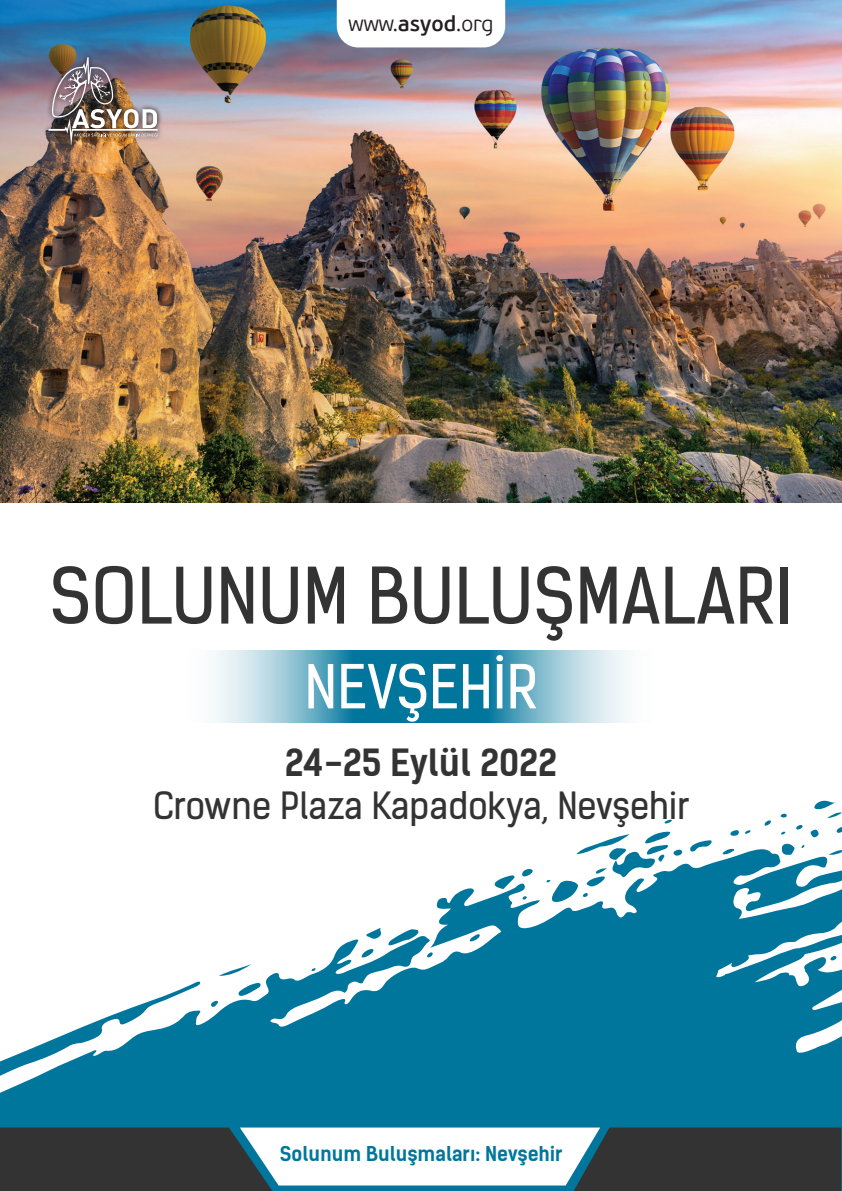
<style>
.page{position:relative;width:842px;height:1191px;background:#fff}
.page>*{position:absolute;margin:0;border:0;box-sizing:border-box;transform-origin:0 0}
.t1{font:73.8px "Kelson Sans";color:#323332}
.t2{font:57.6px "Kelson Sans";color:#fff}
.t3{font:35.8px "Kelson Sans";color:#323332}
.t4{font:700 35.8px "Kelson Sans";color:#323332}
.t5{font:300 21.4px "PF Beau Sans Pro";color:#231f20}
.t6{font:700 19.4px "Kelson Sans";color:#00769c}
.s1{font-weight:600}
</style>
<div class="page">
<img style="left:0;top:0;width:842px;height:502px">
<svg style="left:0;top:800px;width:842px;height:391px;fill:#00769c"></svg>
<svg style="left:0;top:1127px;width:841px;height:64px"></svg>
<svg style="left:337px;top:0;width:168px;height:47px"></svg>
<svg style="left:43px;top:52px;width:120px;height:98px;background:#907e80"></svg>
<img style="left:49px;top:57px;width:109px;height:89px">
<svg style="left:214px;top:650px;width:414px;height:73px;background:#64abc2"></svg>
<p class="t5" style="left:349px;top:12px;width:146px">www.<span class="s1">asyod</span>.org</p>
<h1 class="t1" style="left:49px;top:550px;width:744px">SOLUNUM BULUŞMALARI</h1>
<h2 class="t2" style="left:304px;top:651px;width:235px">NEVŞEHİR</h2>
<p class="t4" style="left:285px;top:741px;width:274px">24-25 Eylül 2022</p>
<p class="t3" style="left:153px;top:783px;width:538px">Crowne Plaza Kapadokya, Nevşehir</p>
<p class="t6" style="left:280px;top:1141px;width:284px">Solunum Buluşmaları: Nevşehir</p>
</div>
